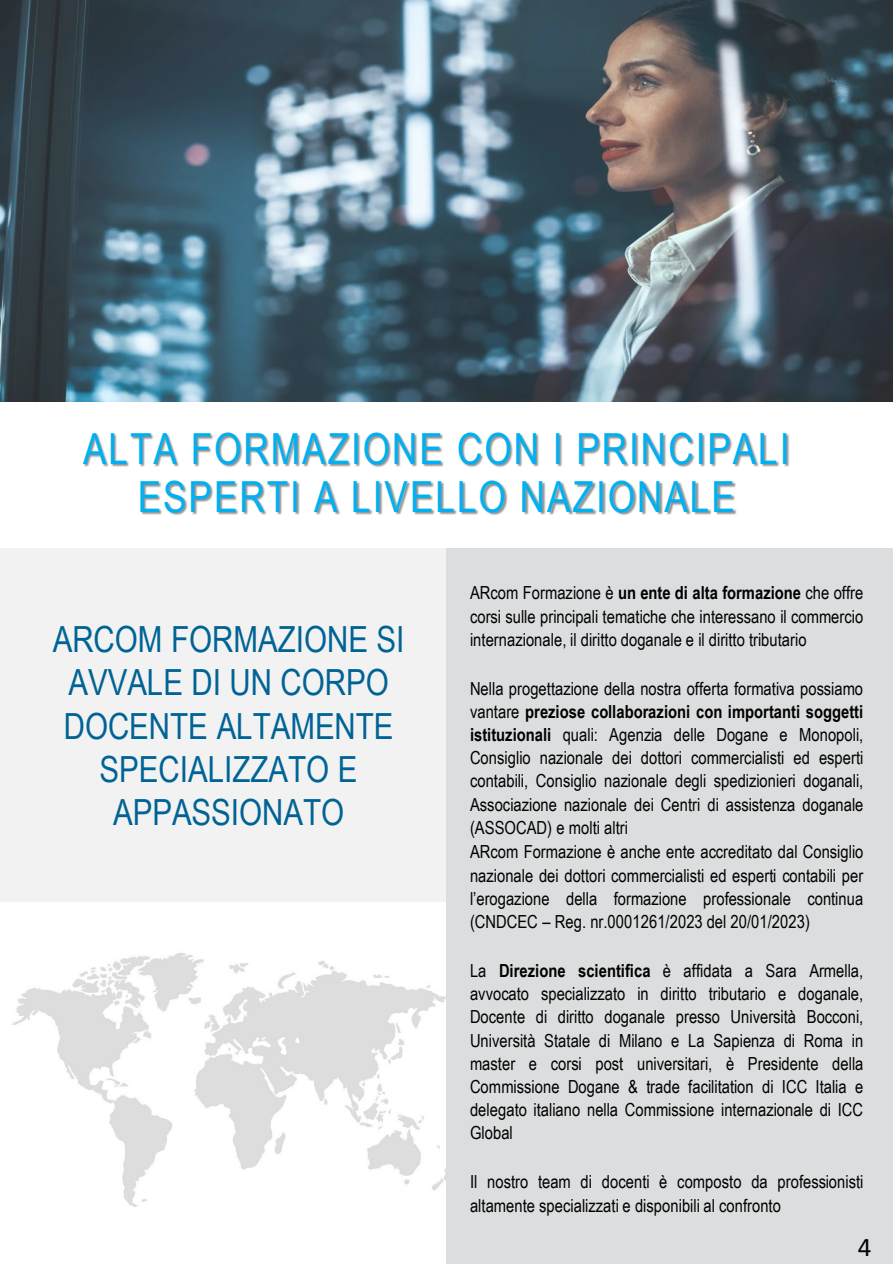
<style>
.page{position:relative;width:893px;height:1264px;background:#fff}
.page>*{position:absolute;margin:0;border:0;box-sizing:border-box;transform-origin:0 0}
.t1{font:42.9px/47.8px "Arial Narrow";letter-spacing:.045em;color:#00b0f0;text-align:center}
.t2{font:36px/43.2px "Arial Narrow";color:#006395;text-align:center}
.t3{font:27px "Calibri";color:#000}
.t4{font:18px/23.1px "Arial Narrow";color:#000;text-align:justify}
.s1{font-weight:700}
</style>
<div class="page">
<img style="left:0;top:0;width:892px;height:401px">
<div style="left:0;top:548px;width:446px;height:353px;background:#f2f2f2"></div>
<img style="left:12px;top:953px;width:434px;height:254px">
<div style="left:446px;top:548px;width:446px;height:715px;background:#dcddde"></div>
<img style="left:84px;top:433px;width:705px;height:34px">
<img style="left:111px;top:456px;width:656px;height:59px">
<h2 class="t1" style="left:83px;top:423px;width:708px">ALTA FORMAZIONE CON I PRINCIPALI<br>ESPERTI A LIVELLO NAZIONALE</h2>
<p class="t2" style="left:53px;top:616px;width:353px">ARCOM FORMAZIONE SI<br>AVVALE DI UN CORPO<br>DOCENTE ALTAMENTE<br>SPECIALIZZATO E<br>APPASSIONATO</p>
<p class="t4" style="left:470px;top:580px;width:395px">ARcom Formazione è <span class="s1">un ente di alta formazione</span> che offre corsi sulle principali tematiche che interessano il commercio internazionale, il diritto doganale e il diritto tributario</p>
<p class="t4" style="left:470px;top:676px;width:395px">Nella progettazione della nostra offerta formativa possiamo vantare <span class="s1">preziose collaborazioni con importanti soggetti istituzionali</span> quali: Agenzia delle Dogane e Monopoli, Consiglio nazionale dei dottori commercialisti ed esperti contabili, Consiglio nazionale degli spedizionieri doganali, Associazione nazionale dei Centri di assistenza doganale (ASSOCAD) e molti altri</p>
<p class="t4" style="left:470px;top:839px;width:395px">ARcom Formazione è anche ente accreditato dal Consiglio nazionale dei dottori commercialisti ed esperti contabili per l’erogazione della formazione professionale continua (CNDCEC – Reg. nr.0001261/2023 del 20/01/2023)</p>
<p class="t4" style="left:470px;top:958px;width:395px">La <span class="s1">Direzione scientifica</span> è affidata a Sara Armella, avvocato specializzato in diritto tributario e doganale, Docente di diritto doganale presso Università Bocconi, Università Statale di Milano e La Sapienza di Roma in master e corsi post universitari, è Presidente della Commissione Dogane &amp; trade facilitation di ICC Italia e delegato italiano nella Commissione internazionale di ICC Global</p>
<p class="t4" style="left:470px;top:1169px;width:395px">Il nostro team di docenti è composto da professionisti altamente specializzati e disponibili al confronto</p>
<h3 class="t3" style="left:857px;top:1228px;width:15px">4</h3>
</div>
